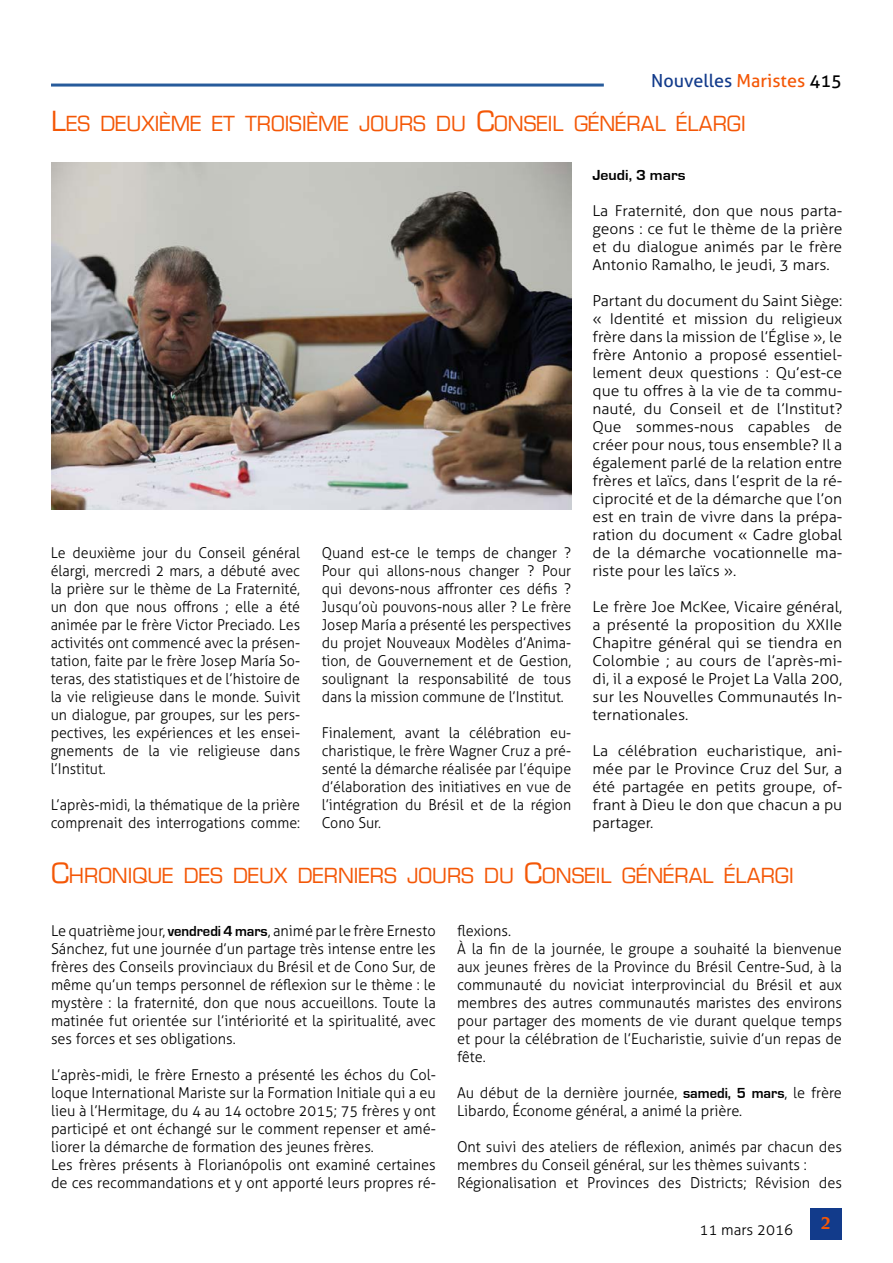
<style>
.page{position:relative;width:893px;height:1263px;background:#fff}
.page>*{position:absolute;margin:0;border:0;box-sizing:border-box;transform-origin:0 0}
.t1{font:20.25px "Eurostile";color:#f45706}
.t2{font:18px "Aller";color:#123b8b}
.t3{font:700 18px "Novarese IT Cby BT";color:#f45706}
.t4{font:300 15px/18px "Aller";color:#000}
.t5{font:300 15px/18px "Aller";color:#000;text-align:justify;scale:.95 1}
.t6{font:300 15px/18px "Aller";color:#000;text-align:justify;scale:1.05 1}
.t7{font:700 15px "Eurostile";color:#000;scale:1.05 1}
.s1{color:#f45706}
.s2{color:#000}
.s3{font-size:27px}
.s4{font-family:"Eurostile";font-weight:700}
</style>
<div class="page">
<hr style="left:51px;top:84px;width:553px;height:3px;background:#275b9b">
<div style="left:810px;top:1208px;width:32px;height:31px;background:#123b8b"></div>
<img style="left:51px;top:163px;width:520px;height:347px">
<p class="t2" style="left:651px;top:69px;width:192px">Nouvelles <span class="s1">Maristes</span> <span class="s2">415</span></p>
<h1 class="t1" style="left:51px;top:111px;width:696px"><span class="s3">L</span>ES DEUXIÈME ET TROISIÈME JOURS DU <span class="s3">C</span>ONSEIL GÉNÉRAL ÉLARGI</h1>
<p class="t7" style="left:592px;top:167px;width:90px">Jeudi, 3 mars</p>
<p class="t6" style="left:592px;top:202px;width:239px">La Fraternité, don que nous parta&shy;geons : ce fut le thème de la prière et du dialogue animés par le frère Antonio Ramalho, le jeudi, 3 mars.</p>
<p class="t6" style="left:592px;top:292px;width:239px">Partant du document du Saint Siège: « Identité et mission du religieux frère dans la mission de l’Église », le frère Antonio a proposé essentiel&shy;lement deux questions : Qu’est-ce que tu offres à la vie de ta commu&shy;nauté, du Conseil et de l’Institut?<br>Que sommes-nous capables de créer pour nous, tous ensemble? Il a également parlé de la relation entre frères et laïcs, dans l’esprit de la ré&shy;ciprocité et de la démarche que l’on est en train de vivre dans la prépa&shy;ration du document « Cadre global de la démarche vocationnelle ma&shy;riste pour les laïcs ».</p>
<p class="t6" style="left:592px;top:598px;width:239px">Le frère Joe McKee, Vicaire général, a présenté la proposition du XXIIe Chapitre général qui se tiendra en Colombie ; au cours de l’après-mi&shy;di, il a exposé le Projet La Valla 200, sur les Nouvelles Communautés In&shy;ternationales.</p>
<p class="t6" style="left:592px;top:742px;width:239px">La célébration eucharistique, ani&shy;mée par le Province Cruz del Sur, a été partagée en petits groupe, of&shy;frant à Dieu le don que chacun a pu partager.</p>
<h1 class="t1" style="left:51px;top:864px;width:744px"><span class="s3">C</span>HRONIQUE DES DEUX DERNIERS JOURS DU <span class="s3">C</span>ONSEIL GÉNÉRAL ÉLARGI</h1>
<p class="t5" style="left:51px;top:544px;width:264px">Le deuxième jour du Conseil général élargi, mercredi 2 mars, a débuté avec la prière sur le thème de La Fraternité, un don que nous offrons ; elle a été animée par le frère Victor Preciado. Les activités ont commencé avec la présen&shy;tation, faite par le frère Josep María So&shy;teras, des statistiques et de l’histoire de la vie religieuse dans le monde. Suivit un dialogue, par groupes, sur les pers&shy;pectives, les expériences et les ensei&shy;gnements de la vie religieuse dans l’Institut.</p>
<p class="t5" style="left:51px;top:796px;width:264px">L’après-midi, la thématique de la prière comprenait des interrogations comme:</p>
<p class="t5" style="left:322px;top:544px;width:264px">Quand est-ce le temps de changer ?<br>Pour qui allons-nous changer ? Pour qui devons-nous affronter ces défis ?<br>Jusqu’où pouvons-nous aller ? Le frère Josep María a présenté les perspectives du projet Nouveaux Modèles d’Anima&shy;tion, de Gouvernement et de Gestion, soulignant la responsabilité de tous dans la mission commune de l’Institut.</p>
<p class="t5" style="left:322px;top:724px;width:264px">Finalement, avant la célébration eu&shy;charistique, le frère Wagner Cruz a pré&shy;senté la démarche réalisée par l’équipe d’élaboration des initiatives en vue de l’intégration du Brésil et de la région Cono Sur.</p>
<p class="t4" style="left:51px;top:922px;width:386px;text-align:justify">Le quatrième jour, <span class="s4">vendredi 4 mars</span>, animé par le frère Ernesto Sánchez, fut une journée d’un partage très intense entre les frères des Conseils provinciaux du Brésil et de Cono Sur, de même qu’un temps personnel de réflexion sur le thème : le mystère : la fraternité, don que nous accueillons. Toute la matinée fut orientée sur l’intériorité et la spiritualité, avec ses forces et ses obligations.</p>
<p class="t4" style="left:51px;top:1066px;width:386px">L’après-midi, le frère Ernesto a présenté les échos du Col&shy;loque International Mariste sur la Formation Initiale qui a eu lieu à l’Hermitage, du 4 au 14 octobre 2015; 75 frères y ont participé et ont échangé sur le comment repenser et amé&shy;liorer la démarche de formation des jeunes frères.<br>Les frères présents à Florianópolis ont examiné certaines de ces recommandations et y ont apporté leurs propres ré-</p>
<p class="t4" style="left:457px;top:922px;width:386px">flexions.<br>À la fin de la journée, le groupe a souhaité la bienvenue aux jeunes frères de la Province du Brésil Centre-Sud, à la communauté du noviciat interprovincial du Brésil et aux membres des autres communautés maristes des environs pour partager des moments de vie durant quelque temps et pour la célébration de l’Eucharistie, suivie d’un repas de fête.</p>
<p class="t4" style="left:457px;top:1084px;width:386px">Au début de la dernière journée, <span class="s4">samedi, 5 mars</span>, le frère<br>Libardo, Économe général, a animé la prière.</p>
<p class="t4" style="left:457px;top:1138px;width:386px">Ont suivi des ateliers de réflexion, animés par chacun des membres du Conseil général, sur les thèmes suivants :<br>Régionalisation et Provinces des Districts; Révision des</p>
<p class="t4" style="left:699px;top:1220px;width:95px">11 mars 2016</p>
<p class="t3" style="left:821px;top:1212px;width:12px">2</p>
</div>
